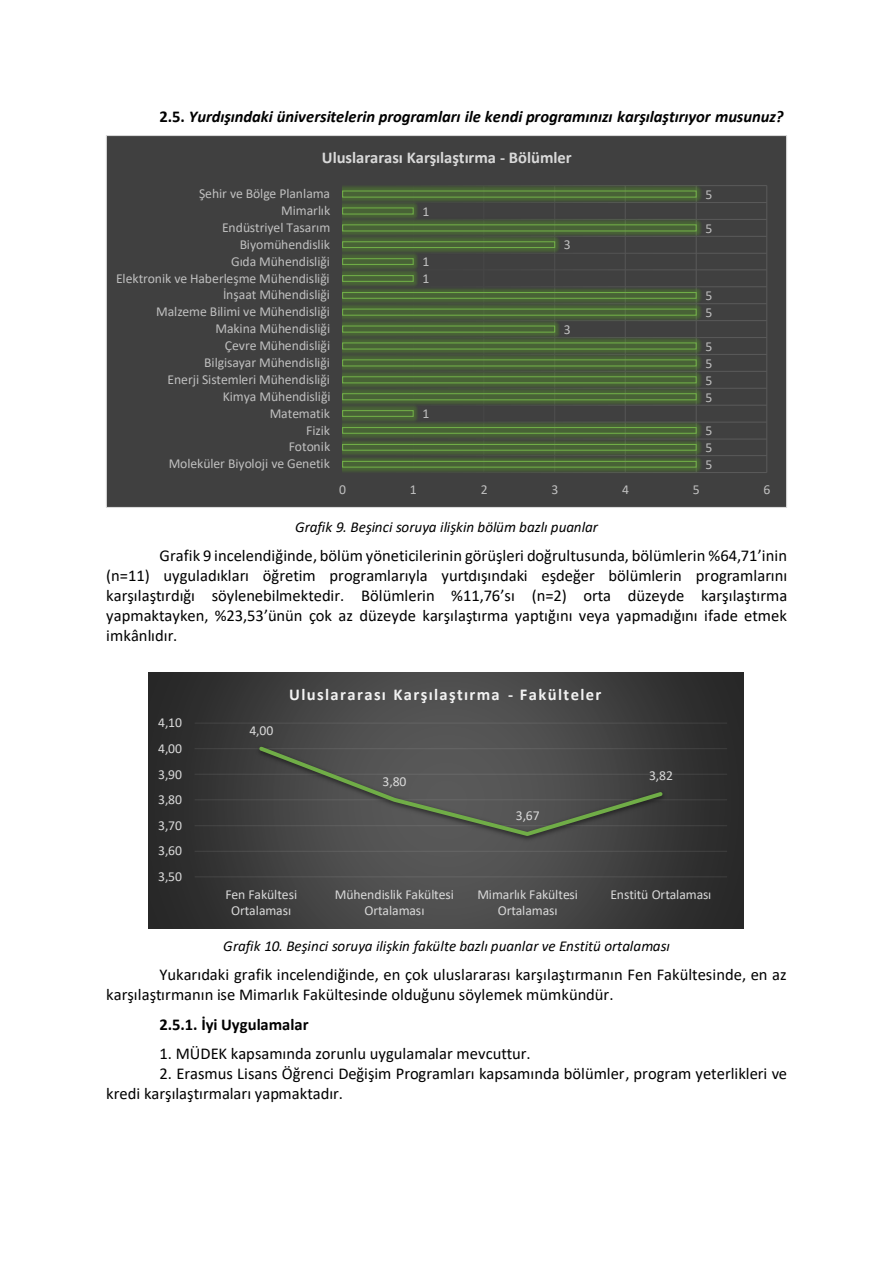
<style>
.page{position:relative;width:893px;height:1263px;background:#fff}
.page>*{position:absolute;margin:0;border:0;box-sizing:border-box;transform-origin:0 0}
.t1{font:700 16.65px "Calibri";letter-spacing:.08em;color:#f2f2f2}
.t2{font:16.5px/20.1px "Calibri";color:#000}
.t3{font:italic 700 16.5px "Calibri";letter-spacing:-.005em;color:#000}
.t4{font:700 16.5px "Calibri";letter-spacing:-.005em;color:#d9d9d9}
.t5{font:700 16.5px "Calibri";letter-spacing:.005em;color:#000}
.t6{font:italic 15.15px "Calibri";color:#000}
.t7{font:13.65px "Calibri";color:#bfbfbf}
.t8{font:13.65px/16.5px "Calibri";letter-spacing:-.005em;color:#d9d9d9;text-align:center}
.s1{font-style:normal}
</style>
<div class="page">
<div style="left:106px;top:135px;width:681px;height:372px;background:#404040"></div>
<hr style="left:766px;top:186px;width:1px;height:286px;background:#fff">
<hr style="left:343px;top:472px;width:424px;height:1px;background:#fff">
<hr style="left:343px;top:455px;width:424px;height:1px;background:#fff">
<hr style="left:343px;top:438px;width:424px;height:2px;background:#fff">
<hr style="left:343px;top:422px;width:424px;height:1px;background:#fff">
<hr style="left:343px;top:405px;width:424px;height:1px;background:#fff">
<hr style="left:343px;top:388px;width:424px;height:1px;background:#fff">
<hr style="left:343px;top:371px;width:424px;height:1px;background:#fff">
<hr style="left:343px;top:354px;width:424px;height:1px;background:#fff">
<hr style="left:343px;top:337px;width:424px;height:1px;background:#fff">
<hr style="left:343px;top:320px;width:424px;height:1px;background:#fff">
<hr style="left:343px;top:303px;width:424px;height:1px;background:#fff">
<hr style="left:343px;top:286px;width:424px;height:1px;background:#fff">
<hr style="left:343px;top:269px;width:424px;height:1px;background:#fff">
<hr style="left:343px;top:253px;width:424px;height:1px;background:#fff">
<hr style="left:343px;top:236px;width:424px;height:1px;background:#fff">
<hr style="left:343px;top:219px;width:424px;height:1px;background:#fff">
<hr style="left:343px;top:202px;width:424px;height:1px;background:#fff">
<hr style="left:343px;top:185px;width:424px;height:1px;background:#fff">
<img style="left:342px;top:185px;width:362px;height:288px">
<svg style="left:342px;top:190px;width:355px;height:278px"></svg>
<svg style="left:148px;top:673px;width:596px;height:255px;background:#3d3d3d"></svg>
<hr style="left:195px;top:851px;width:532px;height:1px;background:#f2f2f2;opacity:.1">
<hr style="left:195px;top:825px;width:532px;height:1px;background:#414141">
<hr style="left:195px;top:799px;width:532px;height:1px;background:#404040">
<hr style="left:195px;top:774px;width:532px;height:1px;background:#414141">
<hr style="left:195px;top:748px;width:532px;height:1px;background:#414141">
<hr style="left:195px;top:723px;width:532px;height:1px;background:#f2f2f2;opacity:.1">
<hr style="left:195px;top:876px;width:532px;height:1px;background:#f2f2f2;opacity:.1">
<img style="left:252px;top:742px;width:417px;height:103px">
<svg style="left:256px;top:744px;width:409px;height:94px;background:#4e514d"></svg>
<p class="t3" style="left:160px;top:109px;width:625px"><span class="s1">2.5.</span> Yurdışındaki üniversitelerin programları ile kendi programınızı karşılaştırıyor musunuz?</p>
<p class="t4" style="left:322px;top:150px;width:251px">Uluslararası Karşılaştırma - Bölümler</p>
<p class="t7" style="left:199px;top:188px;width:133px">Şehir ve Bölge Planlama</p>
<p class="t7" style="left:281px;top:205px;width:51px">Mimarlık</p>
<p class="t7" style="left:222px;top:222px;width:110px">Endüstriyel Tasarım</p>
<p class="t7" style="left:240px;top:238px;width:92px">Biyomühendislik</p>
<p class="t7" style="left:231px;top:255px;width:100px">Gıda Mühendisliği</p>
<p class="t7" style="left:116px;top:272px;width:215px">Elektronik ve Haberleşme Mühendisliği</p>
<p class="t7" style="left:223px;top:289px;width:108px">İnşaat Mühendisliği</p>
<p class="t7" style="left:156px;top:306px;width:175px">Malzeme Bilimi ve Mühendisliği</p>
<p class="t7" style="left:215px;top:323px;width:116px">Makina Mühendisliği</p>
<p class="t7" style="left:225px;top:340px;width:107px">Çevre Mühendisliği</p>
<p class="t7" style="left:204px;top:357px;width:127px">Bilgisayar Mühendisliği</p>
<p class="t7" style="left:168px;top:374px;width:164px">Enerji Sistemleri Mühendisliği</p>
<p class="t7" style="left:223px;top:390px;width:109px">Kimya Mühendisliği</p>
<p class="t7" style="left:270px;top:407px;width:62px">Matematik</p>
<p class="t7" style="left:306px;top:424px;width:25px">Fizik</p>
<p class="t7" style="left:289px;top:441px;width:43px">Fotonik</p>
<p class="t7" style="left:169px;top:458px;width:163px">Moleküler Biyoloji ve Genetik</p>
<p class="t7" style="left:422px;top:205px;width:8px">1</p>
<p class="t7" style="left:422px;top:256px;width:8px">1</p>
<p class="t7" style="left:422px;top:273px;width:8px">1</p>
<p class="t7" style="left:422px;top:408px;width:8px">1</p>
<p class="t7" style="left:564px;top:239px;width:8px">3</p>
<p class="t7" style="left:564px;top:324px;width:8px">3</p>
<p class="t7" style="left:705px;top:189px;width:8px">5</p>
<p class="t7" style="left:705px;top:222px;width:8px">5</p>
<p class="t7" style="left:705px;top:290px;width:8px">5</p>
<p class="t7" style="left:705px;top:307px;width:8px">5</p>
<p class="t7" style="left:705px;top:341px;width:8px">5</p>
<p class="t7" style="left:705px;top:357px;width:8px">5</p>
<p class="t7" style="left:705px;top:374px;width:8px">5</p>
<p class="t7" style="left:705px;top:391px;width:8px">5</p>
<p class="t7" style="left:705px;top:425px;width:8px">5</p>
<p class="t7" style="left:705px;top:442px;width:8px">5</p>
<p class="t7" style="left:705px;top:459px;width:8px">5</p>
<p class="t7" style="left:339px;top:484px;width:8px">0</p>
<p class="t7" style="left:410px;top:484px;width:8px">1</p>
<p class="t7" style="left:481px;top:484px;width:8px">2</p>
<p class="t7" style="left:551px;top:484px;width:8px">3</p>
<p class="t7" style="left:622px;top:484px;width:8px">4</p>
<p class="t7" style="left:693px;top:484px;width:8px">5</p>
<p class="t7" style="left:763px;top:484px;width:8px">6</p>
<p class="t6" style="left:295px;top:521px;width:305px">Grafik 9. Beşinci soruya ilişkin bölüm bazlı puanlar</p>
<p class="t2" style="left:106px;top:547px;width:682px;text-align:justify;text-indent:53px">Grafik 9 incelendiğinde, bölüm yöneticilerinin görüşleri doğrultusunda, bölümlerin %64,71’inin (n=11) uyguladıkları öğretim programlarıyla yurtdışındaki eşdeğer bölümlerin programlarını karşılaştırdığı söylenebilmektedir. Bölümlerin %11,76’sı (n=2) orta düzeyde karşılaştırma yapmaktayken, %23,53’ünün çok az düzeyde karşılaştırma yaptığını veya yapmadığını ifade etmek imkânlıdır.</p>
<p class="t8" style="left:158px;top:716px;width:25px">4,10</p>
<p class="t8" style="left:158px;top:741px;width:25px">4,00</p>
<p class="t8" style="left:158px;top:767px;width:25px">3,90</p>
<p class="t8" style="left:158px;top:792px;width:25px">3,80</p>
<p class="t8" style="left:158px;top:818px;width:25px">3,70</p>
<p class="t8" style="left:158px;top:844px;width:25px">3,60</p>
<p class="t8" style="left:158px;top:869px;width:25px">3,50</p>
<p class="t8" style="left:249px;top:723px;width:25px">4,00</p>
<p class="t1" style="left:289px;top:688px;width:314px">Uluslararası Karşılaştırma - Fakülteler</p>
<p class="t8" style="left:383px;top:774px;width:25px">3,80</p>
<p class="t8" style="left:516px;top:809px;width:25px">3,67</p>
<p class="t8" style="left:649px;top:768px;width:25px">3,82</p>
<p class="t8" style="left:225px;top:887px;width:73px">Fen Fakültesi<br>Ortalaması</p>
<p class="t8" style="left:335px;top:887px;width:120px">Mühendislik Fakültesi<br>Ortalaması</p>
<p class="t8" style="left:477px;top:887px;width:102px">Mimarlık Fakültesi<br>Ortalaması</p>
<p class="t8" style="left:610px;top:887px;width:103px">Enstitü Ortalaması</p>
<p class="t6" style="left:223px;top:940px;width:448px">Grafik 10. Beşinci soruya ilişkin fakülte bazlı puanlar ve Enstitü ortalaması</p>
<p class="t2" style="left:106px;top:966px;width:682px;text-indent:53px">Yukarıdaki grafik incelendiğinde, en çok uluslararası karşılaştırmanın Fen Fakültesinde, en az karşılaştırmanın ise Mimarlık Fakültesinde olduğunu söylemek mümkündür.</p>
<p class="t5" style="left:160px;top:1017px;width:150px">2.5.1. İyi Uygulamalar</p>
<p class="t2" style="left:160px;top:1045px;width:373px">1. MÜDEK kapsamında zorunlu uygulamalar mevcuttur.</p>
<p class="t2" style="left:106px;top:1064px;width:682px;text-indent:53px">2. Erasmus Lisans Öğrenci Değişim Programları kapsamında bölümler, program yeterlikleri ve kredi karşılaştırmaları yapmaktadır.</p>
</div>
